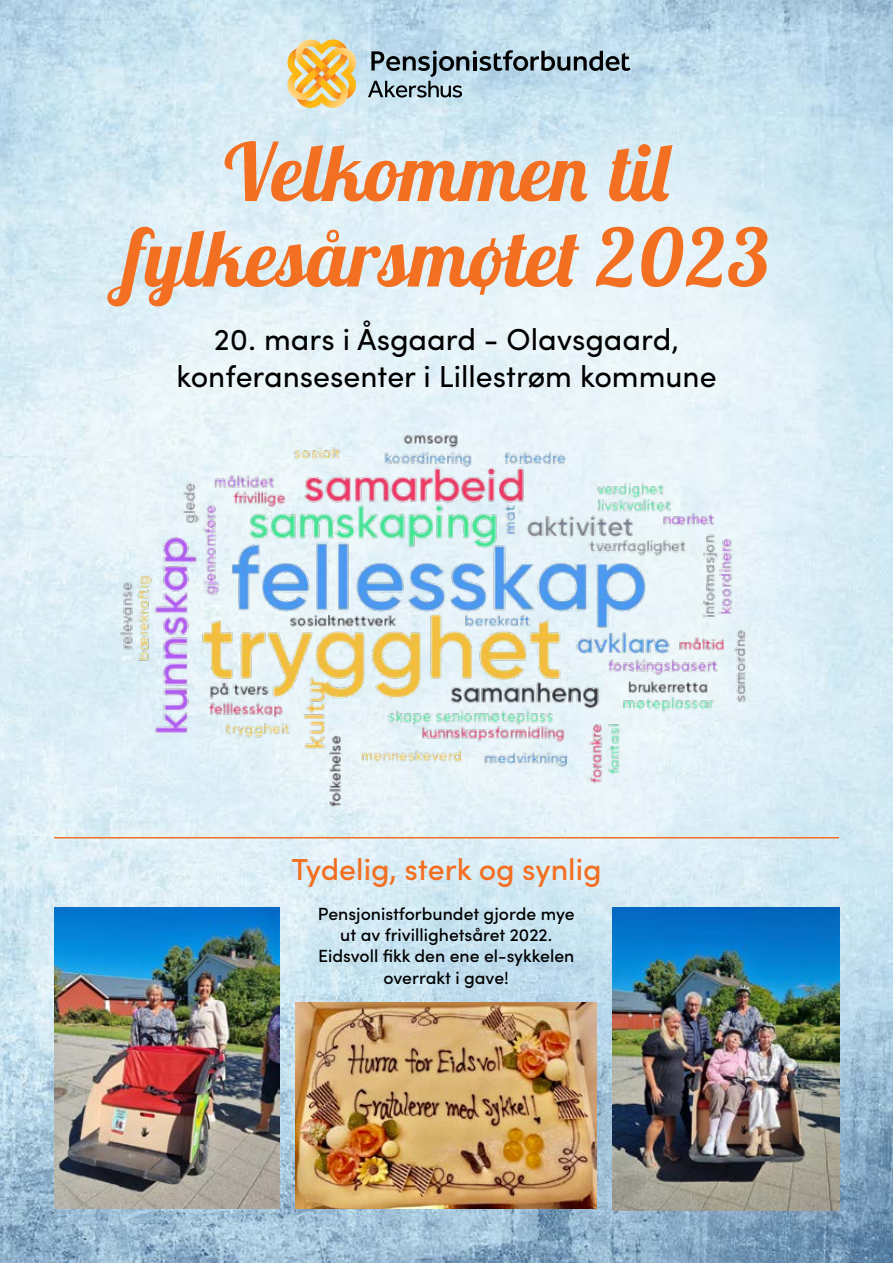
<style>
.page{position:relative;width:893px;height:1263px;background:#fff}
.page>*{position:absolute;margin:0;border:0;box-sizing:border-box;transform-origin:0 0}
.t1{font:italic 700 79.8px/85.5px "Lobster Two";color:#f36f21;text-align:center}
.t2{font:30.45px/36.5px "Sofia Pro";color:#000;text-align:center}
.t3{font:500 30.45px "Sofia Pro";color:#f36f21}
.t4{font:500 17.7px/21.1px "Sofia Pro";color:#000;text-align:center}
</style>
<div class="page">
<img style="left:0;top:0;width:893px;height:1263px">
<svg style="left:368px;top:50px;width:262px;height:48px;background:#9ab1be"></svg>
<svg style="left:286px;top:39px;width:71px;height:70px;background:#ebc879"></svg>
<img style="left:613px;top:907px;width:227px;height:303px">
<img style="left:54px;top:907px;width:226px;height:301px">
<img style="left:295px;top:1002px;width:302px;height:206px">
<img style="left:76px;top:419px;width:703px;height:406px">
<hr style="left:54px;top:837px;width:785px;height:1px;background:#f36f21">
<h1 class="t1" style="left:123px;top:128px;width:649px">Velkommen til fylkesårsmøtet 2023</h1>
<h2 class="t2" style="left:176px;top:319px;width:542px">20. mars i Åsgaard - Olavsgaard, konferansesenter i Lillestrøm kommune</h2>
<h2 class="t3" style="left:291px;top:846px;width:312px">Tydelig, sterk og synlig</h2>
<p class="t4" style="left:318px;top:902px;width:258px">Pensjonistforbundet gjorde mye ut av frivillighetsåret 2022.<br>Eidsvoll fikk den ene el-sykkelen overrakt i gave!</p>
</div>
